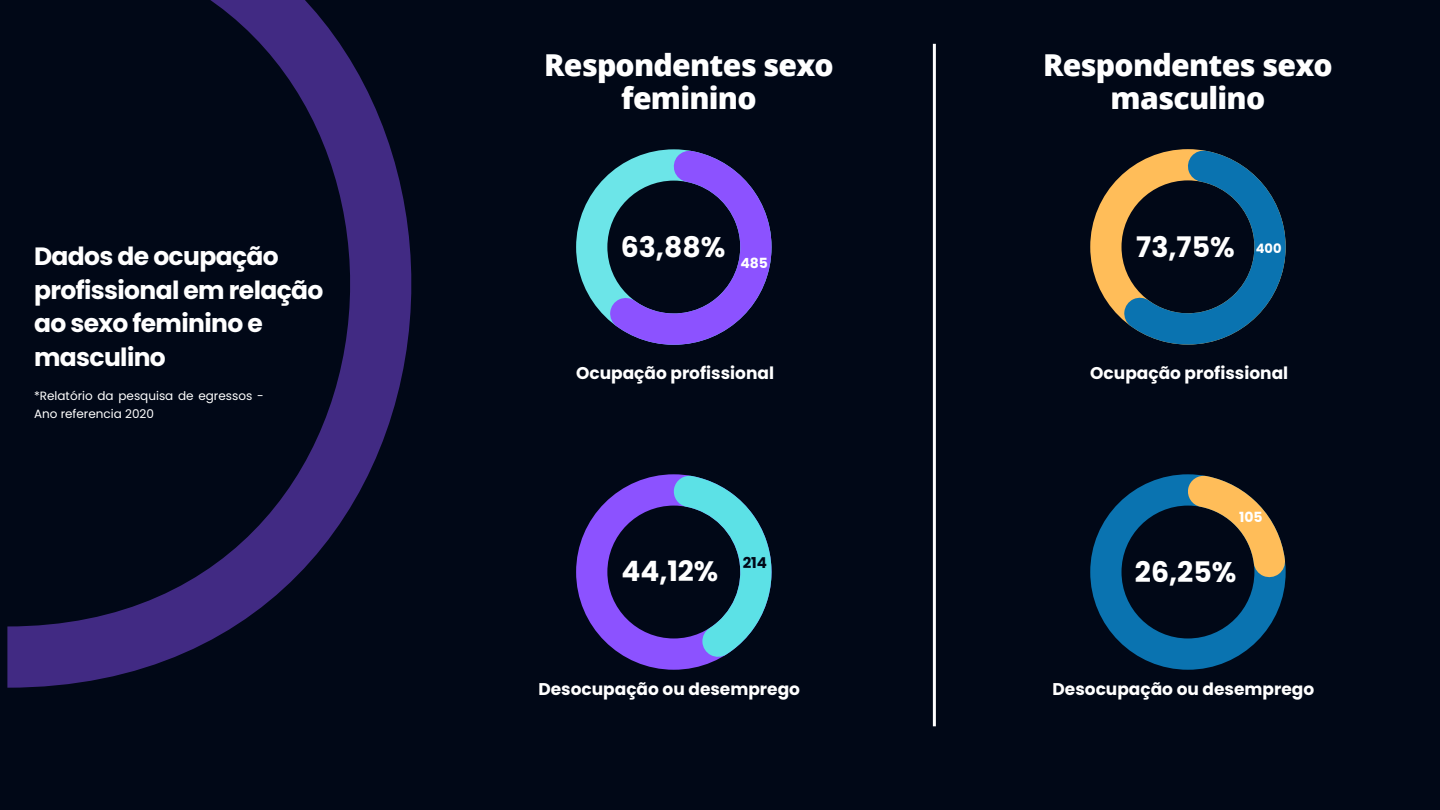
<style>
.page{position:relative;width:1440px;height:810px;background:#010817}
.page>*{position:absolute;margin:0;border:0;box-sizing:border-box;transform-origin:0 0}
.t1{font:800 30.2px/33px "Open Sans";letter-spacing:-.025em;color:#fff;text-align:center}
.t2{font:700 28.3px "Poppins";color:#fff}
.t3{font:700 28.1px "Poppins";color:#fff}
.t4{font:700 25px/33.8px "Poppins";letter-spacing:-.025em;color:#fff}
.t5{font:700 17px "Poppins";color:#fff}
.t6{font:700 15px "Poppins";color:#010817}
.t7{font:700 14px "Poppins";color:#fff}
.t8{font:700 13px "Poppins";color:#fff}
.t9{font:12px/18px "Poppins";color:#fff}
</style>
<div class="page">
<svg style="left:7px;top:0;width:405px;height:688px"></svg>
<svg style="left:576px;top:149px;width:196px;height:196px"></svg>
<svg style="left:576px;top:474px;width:196px;height:196px"></svg>
<svg style="left:1090px;top:149px;width:196px;height:196px"></svg>
<svg style="left:1090px;top:474px;width:196px;height:196px"></svg>
<hr style="left:933px;top:44px;width:3px;height:682px;background:#fff">
<p class="t4" style="left:34px;top:239px;width:291px">Dados de ocupação profissional em relação ao sexo feminino e masculino</p>
<h2 class="t9" style="left:34px;top:387px;width:231px">*Relatório da pesquisa de egressos -<br>Ano referencia 2020</h2>
<p class="t1" style="left:544px;top:48px;width:291px">Respondentes sexo feminino</p>
<h1 class="t1" style="left:1043px;top:48px;width:291px">Respondentes sexo masculino</h1>
<h1 class="t2" style="left:621px;top:227px;width:106px">63,88%</h1>
<h4 class="t7" style="left:740px;top:253px;width:29px">485</h4>
<h3 class="t2" style="left:1136px;top:227px;width:100px">73,75%</h3>
<h5 class="t8" style="left:1256px;top:239px;width:27px">400</h5>
<h1 class="t5" style="left:576px;top:361px;width:199px">Ocupação profissional</h1>
<h1 class="t5" style="left:1090px;top:361px;width:199px">Ocupação profissional</h1>
<h3 class="t7" style="left:1239px;top:507px;width:25px">105</h3>
<h3 class="t3" style="left:621px;top:552px;width:98px">44,12%</h3>
<h1 class="t6" style="left:743px;top:553px;width:26px">214</h1>
<h4 class="t2" style="left:1135px;top:553px;width:103px">26,25%</h4>
<h4 class="t5" style="left:538px;top:677px;width:263px">Desocupação ou desemprego</h4>
<h1 class="t5" style="left:1053px;top:677px;width:263px">Desocupação ou desemprego</h1>
</div>
